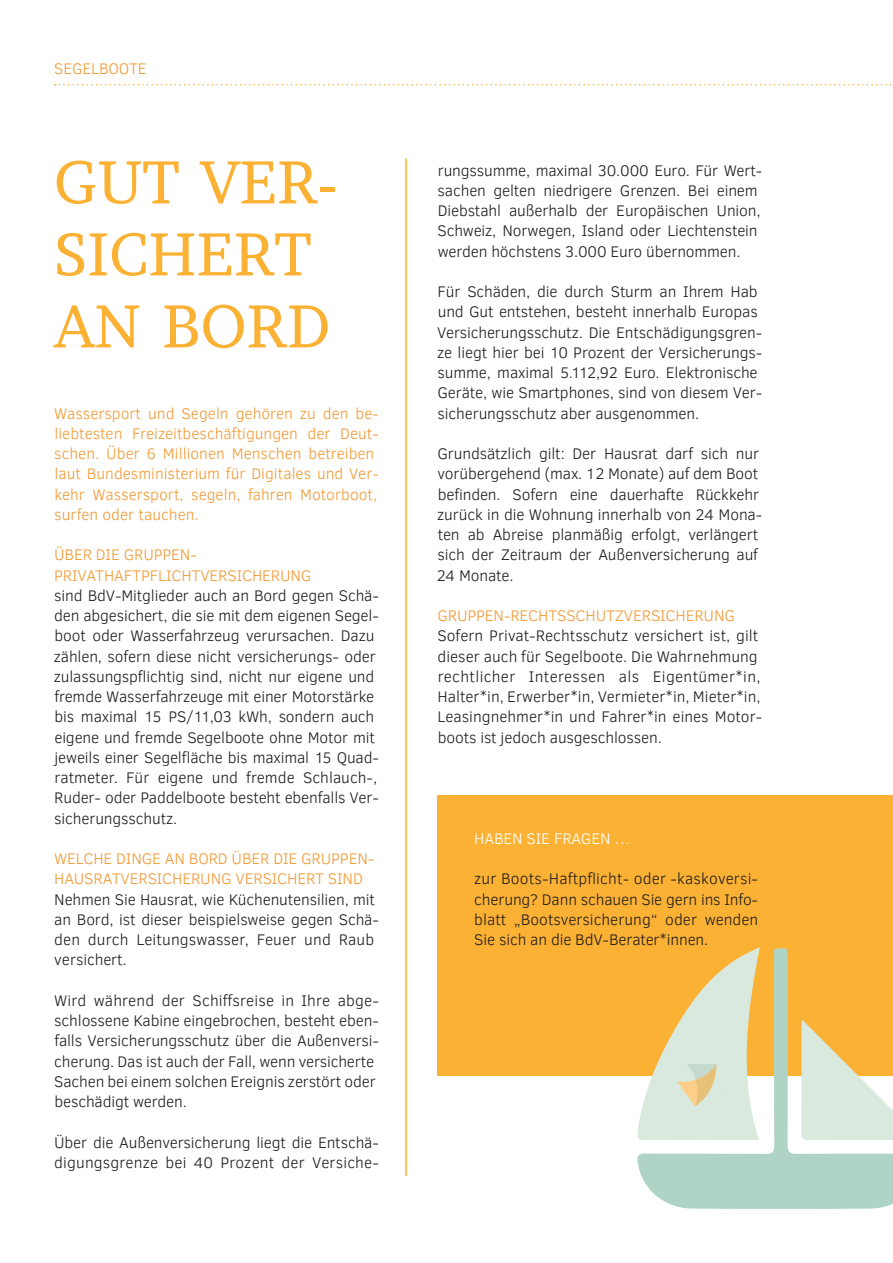
<style>
.page{position:relative;width:893px;height:1263px;background:#fff}
.page>*{position:absolute;margin:0;border:0;box-sizing:border-box;transform-origin:0 0}
.t1{font:60px/72px "Brawler";color:#fbb133}
.t2{font:300 15.75px/20.2px "Clear Sans";letter-spacing:-.01em;color:#231f20}
.t3{font:300 15.75px/20.2px "Clear Sans";color:#f29b37}
.t4{font:300 15.75px "Clear Sans";letter-spacing:-.01em;color:#fff}
</style>
<div class="page">
<div style="left:437px;top:795px;width:456px;height:281px;background:#fbb133"></div>
<svg style="left:55px;top:84px;width:837px;height:2px"></svg>
<hr style="left:405px;top:158px;width:2px;height:1018px;background:#fbb133">
<svg style="left:637px;top:948px;width:256px;height:261px"></svg>
<svg style="left:801px;top:1019px;width:92px;height:121px"></svg>
<svg style="left:637px;top:947px;width:123px;height:193px"></svg>
<p class="t3" style="left:54px;top:59px;width:94px">SEGELBOOTE</p>
<h1 class="t1" style="left:54px;top:146px;width:285px">GUT VER-<br>SICHERT<br>AN BORD</h1>
<p class="t3" style="left:54px;top:403px;width:326px">Wassersport und Segeln gehören zu den be&shy;liebtesten Freizeitbeschäftigungen der Deut&shy;schen. Über 6 Millionen Menschen betreiben laut Bundesministerium für Digitales und Ver&shy;kehr Wassersport, segeln, fahren Motorboot, surfen oder tauchen.</p>
<p class="t3" style="left:54px;top:545px;width:259px">ÜBER DIE GRUPPEN-<br>PRIVATHAFTPFLICHTVERSICHERUNG</p>
<p class="t2" style="left:54px;top:585px;width:327px">sind BdV-Mitglieder auch an Bord gegen Schä&shy;den abgesichert, die sie mit dem eigenen Segel&shy;boot oder Wasserfahrzeug verursachen. Dazu zählen, sofern diese nicht versicherungs- oder zulassungspflichtig sind, nicht nur eigene und fremde Wasserfahrzeuge mit einer Motorstärke bis maximal 15 PS/11,03 kWh, sondern auch eigene und fremde Segelboote ohne Motor mit jeweils einer Segelfläche bis maximal 15 Quad&shy;ratmeter. Für eigene und fremde Schlauch-, Ruder- oder Paddelboote besteht ebenfalls Ver&shy;sicherungsschutz.</p>
<p class="t3" style="left:54px;top:848px;width:322px">WELCHE DINGE AN BORD ÜBER DIE GRUPPEN-<br>HAUSRATVERSICHERUNG VERSICHERT SIND</p>
<p class="t2" style="left:54px;top:889px;width:326px">Nehmen Sie Hausrat, wie Küchenutensilien, mit an Bord, ist dieser beispielsweise gegen Schä&shy;den durch Leitungswasser, Feuer und Raub versichert.</p>
<p class="t2" style="left:54px;top:990px;width:326px">Wird während der Schiffsreise in Ihre abge&shy;schlossene Kabine eingebrochen, besteht eben&shy;falls Versicherungsschutz über die Außenversi&shy;cherung. Das ist auch der Fall, wenn versicherte Sachen bei einem solchen Ereignis zerstört oder beschädigt werden.</p>
<p class="t2" style="left:54px;top:1132px;width:326px">Über die Außenversicherung liegt die Entschä&shy;digungsgrenze bei 40 Prozent der Versiche-</p>
<p class="t2" style="left:437px;top:160px;width:326px">rungssumme, maximal 30.000 Euro. Für Wert&shy;sachen gelten niedrigere Grenzen. Bei einem Diebstahl außerhalb der Europäischen Union, Schweiz, Norwegen, Island oder Liechtenstein werden höchstens 3.000 Euro übernommen.</p>
<p class="t2" style="left:437px;top:281px;width:327px">Für Schäden, die durch Sturm an Ihrem Hab und Gut entstehen, besteht innerhalb Europas Versicherungsschutz. Die Entschädigungsgren&shy;ze liegt hier bei 10 Prozent der Versicherungs&shy;summe, maximal 5.112,92 Euro. Elektronische Geräte, wie Smartphones, sind von diesem Ver&shy;sicherungsschutz aber ausgenommen.</p>
<p class="t2" style="left:437px;top:443px;width:327px">Grundsätzlich gilt: Der Hausrat darf sich nur vorübergehend (max. 12 Monate) auf dem Boot befinden. Sofern eine dauerhafte Rückkehr zurück in die Wohnung innerhalb von 24 Mona&shy;ten ab Abreise planmäßig erfolgt, verlängert sich der Zeitraum der Außenversicherung auf 24 Monate.</p>
<p class="t3" style="left:437px;top:605px;width:299px">GRUPPEN-RECHTSSCHUTZVERSICHERUNG</p>
<p class="t2" style="left:437px;top:626px;width:326px">Sofern Privat-Rechtsschutz versichert ist, gilt dieser auch für Segelboote. Die Wahrnehmung rechtlicher Interessen als Eigentümer*in, Halter*in, Erwerber*in, Vermieter*in, Mieter*in, Leasingnehmer*in und Fahrer*in eines Motor&shy;boots ist jedoch ausgeschlossen.</p>
<p class="t4" style="left:474px;top:828px;width:157px">HABEN SIE FRAGEN …</p>
<p class="t2" style="left:474px;top:869px;width:285px;text-align:justify">zur Boots-Haftpflicht- oder -kaskoversi&shy;cherung? Dann schauen Sie gern ins Info&shy;blatt „Bootsversicherung“ oder wenden Sie sich an die BdV-Berater*innen.</p>
</div>
